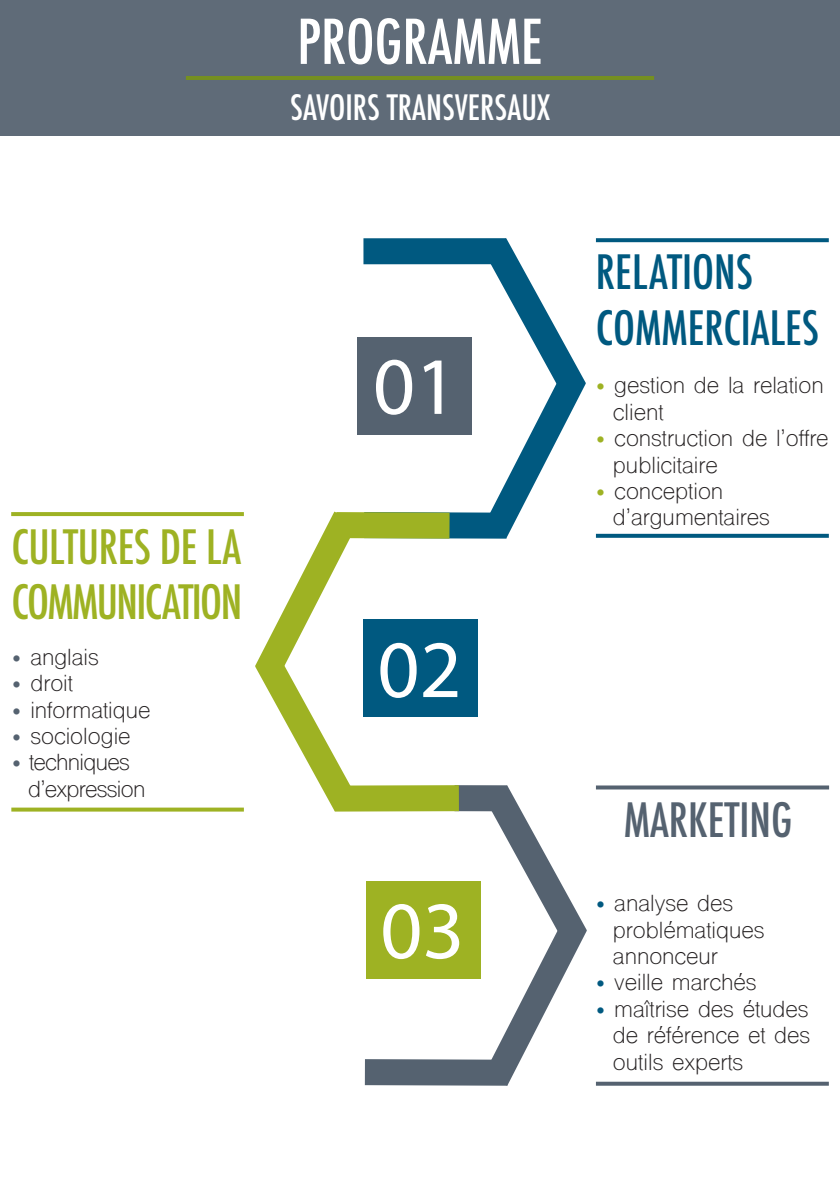
<style>
.page{position:relative;width:840px;height:1191px;background:#fff}
.page>*{position:absolute;margin:0;border:0;box-sizing:border-box;transform-origin:0 0}
.t1{font:82px "Myriad Pro";color:#fff}
.t2{font:500 condensed 60px "Futura";color:#fff}
.t3{font:500 condensed 46px "Futura";color:#005980}
.t4{font:500 condensed 46px "Futura";letter-spacing:-.035em;color:#9eb223}
.t5{font:500 condensed 46px "Futura";letter-spacing:-.01em;color:#9eb223}
.t6{font:500 condensed 46px "Futura";color:#556270}
.t7{font:500 condensed 34px "Futura";color:#fff}
.t8{font:22px/26.4px "Shree Dev 0714";color:#231f20}
.t9{font:22px "Shree Dev 0714";letter-spacing:-.03em;color:#231f20}
.s1{color:#556270}
.s2{color:#9eb223}
.s3{color:#005980}
</style>
<div class="page">
<div style="left:366px;top:881px;width:114px;height:97px;background:#9eb223"></div>
<div style="left:363px;top:619px;width:114px;height:98px;background:#005980"></div>
<div style="left:357px;top:336px;width:114px;height:98px;background:#556270"></div>
<div style="left:0;top:0;width:839px;height:136px;background:#5f6b78"></div>
<hr style="left:186px;top:76px;width:467px;height:4px;background:#758f21">
<div style="left:364px;top:512px;width:142px;height:26px;background:#005980"></div>
<svg style="left:459px;top:238px;width:150px;height:301px"></svg>
<div style="left:363px;top:238px;width:142px;height:26px;background:#005980"></div>
<div style="left:336px;top:512px;width:113px;height:26px;background:#9eb223"></div>
<svg style="left:231px;top:511px;width:150px;height:301px"></svg>
<div style="left:454px;top:785px;width:53px;height:26px;background:linear-gradient(to bottom,#94a72c,#9aad26)"></div>
<div style="left:365px;top:1059px;width:142px;height:26px;background:#556270"></div>
<svg style="left:460px;top:785px;width:150px;height:301px"></svg>
<div style="left:334px;top:785px;width:124px;height:26px;background:#9eb223"></div>
<svg style="left:11px;top:512px;width:233px;height:4px"></svg>
<svg style="left:11px;top:807px;width:233px;height:4px"></svg>
<svg style="left:595px;top:785px;width:233px;height:4px"></svg>
<svg style="left:595px;top:1081px;width:233px;height:4px"></svg>
<svg style="left:595px;top:238px;width:233px;height:4px"></svg>
<svg style="left:595px;top:534px;width:233px;height:4px"></svg>
<p class="t2" style="left:297px;top:3px;width:247px">PROGRAMME</p>
<p class="t7" style="left:290px;top:86px;width:261px">SAVOIRS TRANSVERSAUX</p>
<p class="t5" style="left:11px;top:517px;width:231px">CULTURES DE LA</p>
<p class="t4" style="left:11px;top:572px;width:232px">COMMUNICATION</p>
<p class="t8" style="left:12px;top:646px;width:88px"><span class="s1">•</span> anglais</p>
<p class="t8" style="left:12px;top:673px;width:63px"><span class="s1">•</span> droit</p>
<p class="t8" style="left:12px;top:699px;width:140px"><span class="s1">•</span> informatique</p>
<p class="t8" style="left:12px;top:725px;width:120px"><span class="s1">•</span> sociologie</p>
<p class="t9" style="left:12px;top:749px;width:119px"><span class="s1">•</span> techniques</p>
<p class="t9" style="left:28px;top:775px;width:119px">d’expression</p>
<p class="t1" style="left:373px;top:336px;width:86px">01</p>
<p class="t1" style="left:377px;top:619px;width:86px">02</p>
<p class="t1" style="left:380px;top:880px;width:86px">03</p>
<p class="t3" style="left:595px;top:243px;width:158px">RELATIONS</p>
<p class="t3" style="left:595px;top:298px;width:224px">COMMERCIALES</p>
<p class="t8" style="left:595px;top:375px;width:229px"><span class="s2">•</span> gestion de la relation</p>
<p class="t8" style="left:612px;top:401px;width:52px">client</p>
<p class="t8" style="left:595px;top:428px;width:234px"><span class="s2">•</span> construction de l’offre</p>
<p class="t8" style="left:612px;top:454px;width:106px">publicitaire</p>
<p class="t8" style="left:612px;top:480px;width:158px;text-indent:-17px"><span class="s2">•</span> conception d’argumentaires</p>
<p class="t6" style="left:623px;top:790px;width:170px">MARKETING</p>
<p class="t8" style="left:612px;top:892px;width:153px;text-indent:-17px"><span class="s3">•</span> analyse des problématiques annonceur</p>
<p class="t8" style="left:595px;top:972px;width:162px"><span class="s3">•</span> veille marchés</p>
<p class="t8" style="left:612px;top:998px;width:199px;text-align:justify;text-indent:-17px"><span class="s3">•</span> maîtrise des études de référence et des outils experts</p>
</div>
